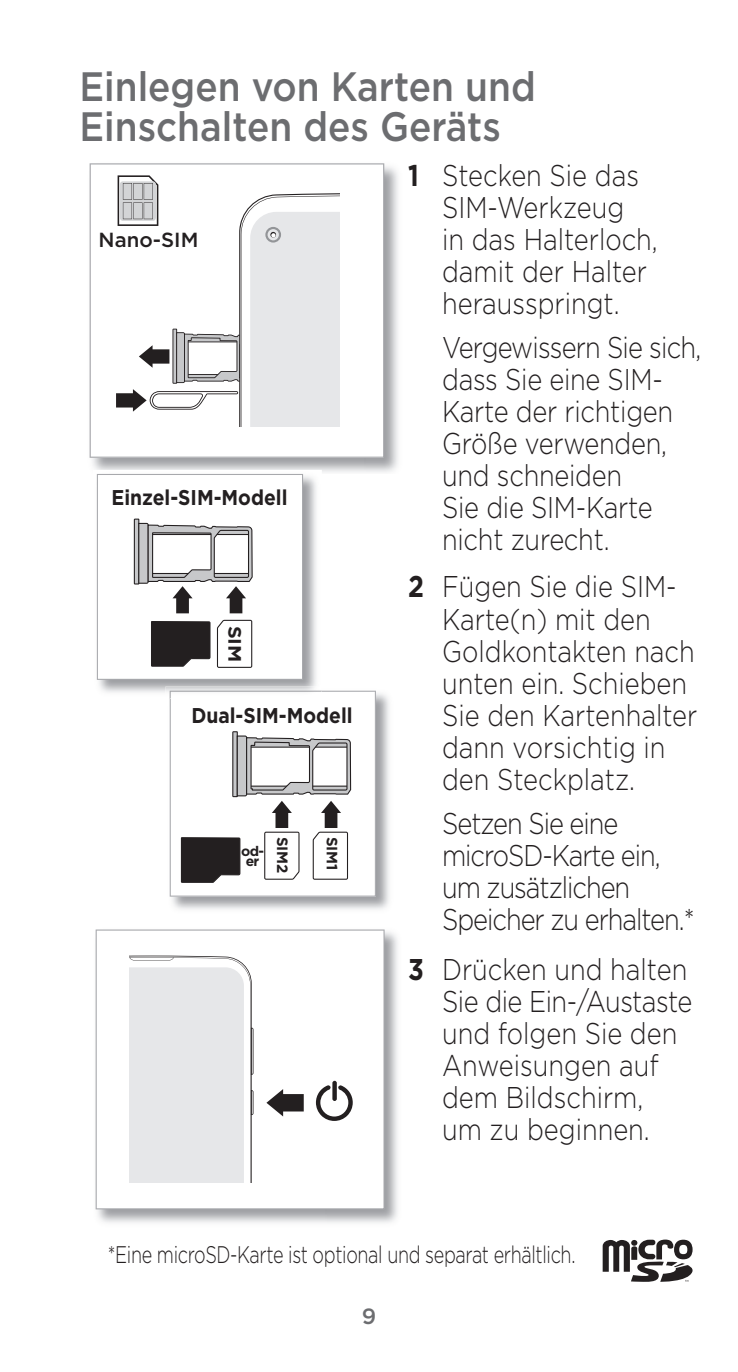
<style>
.page{position:relative;width:738px;height:1372px;background:#fff}
.page>*{position:absolute;margin:0;border:0;box-sizing:border-box;transform-origin:0 0}
.t1{font:500 40.8px/40px "Gotham";color:#6c6d70;scale:.9 1}
.t2{font:300 30px/32px "Gotham";letter-spacing:-.005em;color:#231f20;scale:.85 1}
.t3{font:300 30px/32px "Gotham";letter-spacing:-.04em;color:#231f20;scale:.85 1}
.t4{font:300 24px "Gotham";letter-spacing:-.02em;color:#231f20;scale:.75 1}
.t5{font:500 22px "Gotham";color:#6c6d70}
.t6{font:700 21.2px "Gotham";color:#231f20;scale:.9 1}
.t7{font:500 20.4px "Gotham";color:#231f20}
.t8{font:700 18px "Gotham";color:#231f20;scale:1.1 1}
.t9{font:700 14.8px "Gotham";color:#231f20}
.t10{font:700 14px/10.8px "Gotham";color:#231f20;text-align:center}
.s1{font-weight:700}
</style>
<div class="page">
<img style="left:92px;top:163px;width:306px;height:309px">
<svg style="left:89px;top:163px;width:295px;height:295px"></svg>
<svg style="left:116px;top:175px;width:223px;height:251px"></svg>
<img style="left:172px;top:690px;width:217px;height:220px">
<svg style="left:169px;top:691px;width:206px;height:206px"></svg>
<img style="left:93px;top:470px;width:228px;height:223px">
<img style="left:165px;top:687px;width:156px;height:6px">
<img style="left:169px;top:691px;width:152px;height:8px">
<svg style="left:97px;top:474px;width:206px;height:206px"></svg>
<svg style="left:134px;top:519px;width:118px;height:94px"></svg>
<svg style="left:151px;top:621px;width:59px;height:46px;background:#322f30"></svg>
<svg style="left:217px;top:620px;width:35px;height:48px"></svg>
<svg style="left:181px;top:731px;width:170px;height:152px"></svg>
<img style="left:95px;top:929px;width:303px;height:294px">
<svg style="left:95px;top:929px;width:289px;height:280px"></svg>
<svg style="left:316px;top:1085px;width:36px;height:36px"></svg>
<svg style="left:332px;top:1081px;width:4px;height:20px"></svg>
<svg style="left:130px;top:956px;width:123px;height:227px;background:#e5e6e8"></svg>
<svg style="left:266px;top:1089px;width:37px;height:27px"></svg>
<svg style="left:602px;top:1240px;width:90px;height:42px"></svg>
<h1 class="t1" style="left:79px;top:66px;width:508px">Einlegen von Karten und<br>Einschalten des Geräts</h1>
<p class="t7" style="left:98px;top:226px;width:101px">Nano-SIM</p>
<p class="t6" style="left:111px;top:483px;width:197px">Einzel-SIM-Modell</p>
<p class="t8" style="left:246px;top:626px;width:35px;rotate:90deg">SIM</p>
<p class="t6" style="left:191px;top:701px;width:181px">Dual-SIM-Modell</p>
<p class="t10" style="left:241px;top:845px;width:24px">od&shy;er</p>
<p class="t9" style="left:292px;top:837px;width:38px;rotate:90deg">SIM2</p>
<p class="t9" style="left:341px;top:837px;width:35px;rotate:90deg">SIM1</p>
<p class="t2" style="left:442px;top:159px;width:255px;text-indent:-34px"><span class="s1">1</span> Stecken Sie das<br>SIM-Werkzeug<br>in das Halterloch, damit der Halter herausspringt.</p>
<p class="t2" style="left:442px;top:331px;width:306px">Vergewissern Sie sich, dass Sie eine SIM-<br>Karte der richtigen<br>Größe verwenden, und schneiden<br>Sie die SIM-Karte nicht zurecht.</p>
<p class="t2" style="left:442px;top:570px;width:301px;text-indent:-34px"><span class="s1">2</span> Fügen Sie die SIM-<br>Karte(n) mit den<br>Goldkontakten nach unten ein. Schieben<br>Sie den Kartenhalter dann vorsichtig in den Steckplatz.</p>
<p class="t3" style="left:442px;top:806px;width:298px">Setzen Sie eine microSD-Karte ein, um zusätzlichen<br>Speicher zu erhalten.*</p>
<p class="t2" style="left:442px;top:953px;width:295px;text-indent:-34px"><span class="s1">3</span> Drücken und halten<br>Sie die Ein-/Austaste und folgen Sie den<br>Anweisungen auf dem Bildschirm,<br>um zu beginnen.</p>
<p class="t4" style="left:108px;top:1240px;width:624px">*Eine microSD-Karte ist optional und separat erhältlich.</p>
<p class="t5" style="left:361px;top:1302px;width:16px">9</p>
</div>
